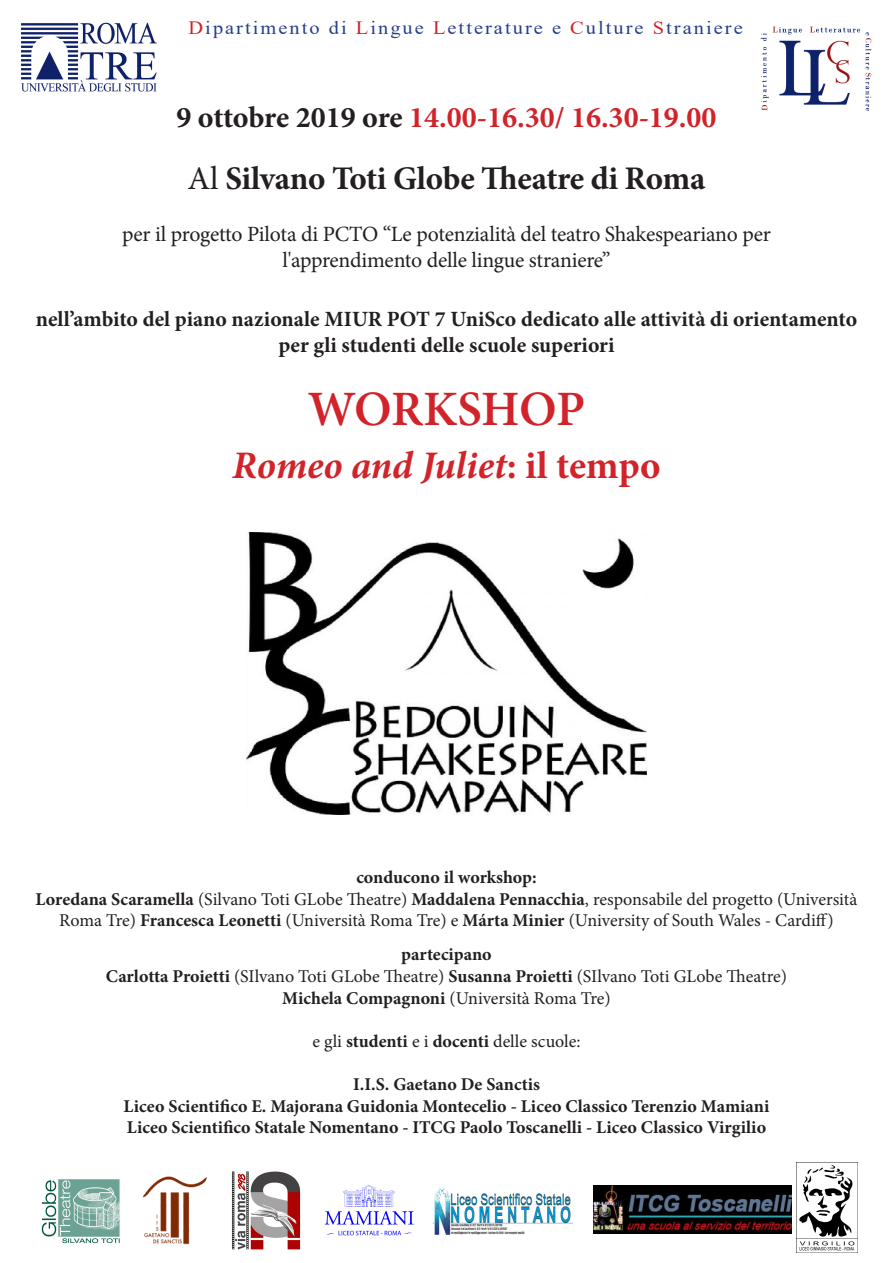
<style>
.page{position:relative;width:893px;height:1263px;background:#fff}
.page>*{position:absolute;margin:0;border:0;box-sizing:border-box;transform-origin:0 0}
.t1{font:600 49.5px "Minion Pro";letter-spacing:-.01em;color:#d1232a}
.t2{font:italic 700 39px "Minion Pro";letter-spacing:-.005em;color:#d1232a}
.t3{font:700 33px "Minion Pro";letter-spacing:-.015em;color:#231f20}
.t4{font:700 30px "Minion Pro";color:#d1232a}
.t5{font:700 21.75px/26.1px "Minion Pro";color:#231f20;text-align:center}
.t6{font:21.75px "Minion Pro";letter-spacing:-.01em;color:#231f20}
.t7{font:18.75px "Times New Roman";letter-spacing:.1em;color:#253f8e;scale:1.09 1}
.t8{font:18px/21.6px "Minion Pro";letter-spacing:-.005em;color:#231f20;text-align:center}
.t9{font:700 18px "Minion Pro";color:#231f20}
.s1{color:#d1232a}
.s2{color:#231f20}
.s3{font-weight:400}
.s4{font-style:normal}
.s5{font-weight:700}
</style>
<div class="page">
<img style="left:21px;top:22px;width:136px;height:70px">
<img style="left:761px;top:26px;width:111px;height:84px">
<img style="left:796px;top:1162px;width:61px;height:90px">
<img style="left:324px;top:1185px;width:90px;height:51px">
<img style="left:142px;top:1176px;width:65px;height:69px">
<img style="left:232px;top:1171px;width:69px;height:79px">
<img style="left:432px;top:1188px;width:141px;height:47px">
<img style="left:593px;top:1185px;width:198px;height:49px">
<img style="left:41px;top:1179px;width:79px;height:65px">
<img style="left:247px;top:533px;width:399px;height:282px">
<p class="t7" style="left:189px;top:15px;width:510px"><span class="s1">D</span>ipartimento di <span class="s1">L</span>ingue <span class="s1">L</span>etterature e <span class="s1">C</span>ulture <span class="s1">S</span>traniere</p>
<p class="t4" style="left:176px;top:96px;width:542px"><span class="s2">9 ottobre 2019 ore</span> 14.00-16.30/ 16.30-19.00</p>
<p class="t3" style="left:188px;top:155px;width:519px"><span class="s3">Al</span> Silvano Toti Globe Theatre di Roma</p>
<p class="t6" style="left:122px;top:219px;width:650px">per il progetto Pilota di PCTO “Le potenzialità del teatro Shakespeariano per</p>
<p class="t6" style="left:283px;top:245px;width:329px">l'apprendimento delle lingue straniere”</p>
<p class="t5" style="left:36px;top:305px;width:823px">nell’ambito del piano nazionale MIUR POT 7 UniSco dedicato alle attività di orientamento per gli studenti delle scuole superiori</p>
<p class="t1" style="left:308px;top:375px;width:279px">WORKSHOP</p>
<p class="t2" style="left:232px;top:438px;width:430px">Romeo and Juliet<span class="s4">: il tempo</span></p>
<p class="t9" style="left:356px;top:865px;width:182px">conducono il workshop:</p>
<p class="t8" style="left:36px;top:888px;width:823px"><span class="s5">Loredana Scaramella</span> (Silvano Toti GLobe Theatre) <span class="s5">Maddalena Pennacchia</span>, responsabile del progetto (Università<br>Roma Tre) <span class="s5">Francesca Leonetti</span> (Università Roma Tre) e <span class="s5">Márta Minier</span> (University of South Wales - Cardiff)</p>
<p class="t9" style="left:401px;top:942px;width:92px">partecipano</p>
<p class="t8" style="left:106px;top:965px;width:682px"><span class="s5">Carlotta Proietti</span> (SIlvano Toti GLobe Theatre) <span class="s5">Susanna Proietti</span> (SIlvano Toti GLobe Theatre)</p>
<p class="t8" style="left:282px;top:987px;width:330px"><span class="s5">Michela Compagnoni</span> (Università Roma Tre)</p>
<p class="t8" style="left:312px;top:1030px;width:270px">e gli <span class="s5">studenti</span> e i <span class="s5">docenti</span> delle scuole:</p>
<p class="t9" style="left:353px;top:1071px;width:188px">I.I.S. Gaetano De Sanctis</p>
<p class="t9" style="left:124px;top:1093px;width:647px">Liceo Scientifico E. Majorana Guidonia Montecelio - Liceo Classico Terenzio Mamiani</p>
<p class="t9" style="left:127px;top:1115px;width:641px">Liceo Scientifico Statale Nomentano - ITCG Paolo Toscanelli - Liceo Classico Virgilio</p>
</div>
